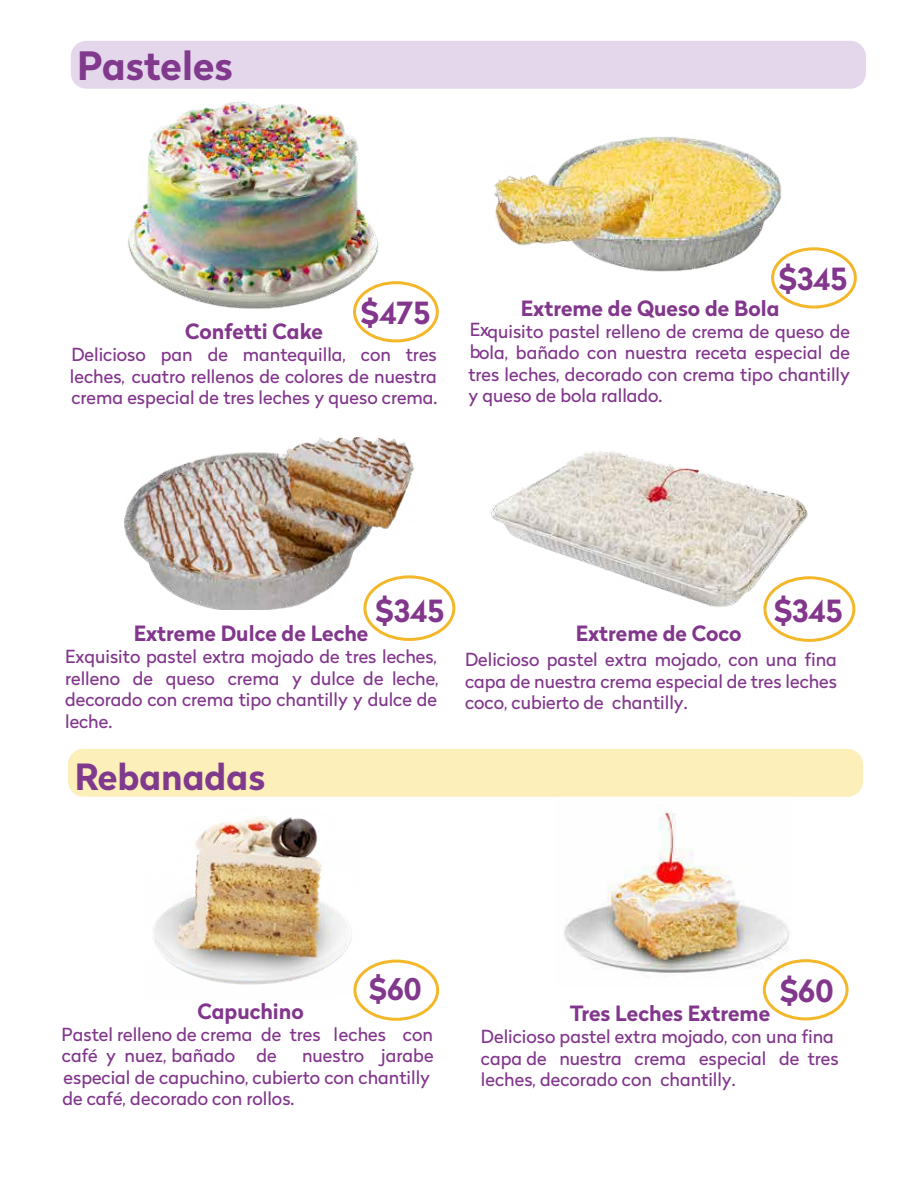
<style>
.page{position:relative;width:918px;height:1188px;background:#fff}
.page>*{position:absolute;margin:0;border:0;box-sizing:border-box;transform-origin:0 0}
.t1{font:700 39px "Radikal";color:#80398c}
.t2{font:700 36px "Radikal";color:#803a8d}
.t3{font:700 30.45px "Radikal";color:#82368c}
.t4{font:700 30.45px "Radikal";color:#82378c}
.t5{font:700 29.85px "Radikal";color:#82388d}
.t6{font:700 21px "Radikal";color:#82378c}
.t7{font:700 21px "Radikal";color:#82368c}
.t8{font:18px/21.6px "Radikal";color:#82378c}
.t9{font:18px/21.6px "Radikal";color:#82368c;text-align:justify}
</style>
<div class="page">
<div style="left:71px;top:41px;width:795px;height:48px;background:#e4d7eb;border-radius:16px"></div>
<div style="left:353px;top:281px;width:86px;height:61px;border:3px solid #f3b729;border-radius:50%"></div>
<img style="left:128px;top:101px;width:258px;height:216px">
<img style="left:494px;top:137px;width:294px;height:136px">
<div style="left:771px;top:247px;width:86px;height:62px;border:3px solid #f3b729;border-radius:50%"></div>
<img style="left:564px;top:811px;width:229px;height:174px">
<div style="left:68px;top:749px;width:795px;height:48px;background:#fdefba;border-radius:16px"></div>
<div style="left:353px;top:960px;width:86px;height:61px;border:3px solid #f3b829;border-radius:50%"></div>
<div style="left:764px;top:961px;width:83px;height:58px;background:#fff;border-radius:50%"></div>
<div style="left:763px;top:959px;width:86px;height:61px;border:3px solid #f3b829;border-radius:50%"></div>
<img style="left:153px;top:816px;width:207px;height:182px">
<img style="left:125px;top:437px;width:289px;height:173px">
<div style="left:363px;top:575px;width:92px;height:66px;border:3px solid #f3b829;border-radius:50%"></div>
<div style="left:763px;top:576px;width:92px;height:66px;border:3px solid #f3b829;border-radius:50%"></div>
<img style="left:490px;top:451px;width:325px;height:162px">
<h1 class="t1" style="left:77px;top:37px;width:157px">Pasteles</h1>
<h3 class="t3" style="left:779px;top:256px;width:70px">$345</h3>
<h3 class="t3" style="left:361px;top:290px;width:71px">$475</h3>
<p class="t7" style="left:521px;top:293px;width:260px">Extreme de Queso de Bola</p>
<p class="t9" style="left:468px;top:320px;width:383px">Exquisito pastel relleno de crema de queso de bola, bañado con nuestra receta especial de tres leches, decorado con crema tipo chantilly y queso de bola rallado.</p>
<p class="t7" style="left:185px;top:316px;width:139px">Confetti Cake</p>
<p class="t9" style="left:70px;top:343px;width:369px">Delicioso pan de mantequilla, con tres leches, cuatro rellenos de colores de nuestra crema especial de tres leches y queso crema.</p>
<h3 class="t3" style="left:376px;top:588px;width:70px">$345</h3>
<p class="t6" style="left:134px;top:618px;width:236px">Extreme Dulce de Leche</p>
<p class="t8" style="left:65px;top:645px;width:375px;text-align:justify">Exquisito pastel extra mojado de tres leches, relleno de queso crema y dulce de leche, decorado con crema tipo chantilly y dulce de leche.</p>
<h2 class="t2" style="left:75px;top:750px;width:192px">Rebanadas</h2>
<h3 class="t3" style="left:774px;top:589px;width:70px">$345</h3>
<p class="t6" style="left:576px;top:618px;width:167px">Extreme de Coco</p>
<p class="t8" style="left:465px;top:648px;width:373px;text-align:justify">Delicioso pastel extra mojado, con una fina capa de nuestra crema especial de tres leches coco, cubierto de chantilly.</p>
<h3 class="t5" style="left:369px;top:967px;width:54px">$60</h3>
<p class="t6" style="left:198px;top:996px;width:108px">Capuchino</p>
<p class="t8" style="left:62px;top:1023px;width:373px">Pastel relleno de crema de tres leches con café y nuez, bañado de</p>
<p class="t8" style="left:62px;top:1044px;width:373px;text-indent:240px">nuestro jarabe especial de capuchino, cubierto con chantilly de café, decorado con rollos.</p>
<h3 class="t4" style="left:780px;top:968px;width:55px">$60</h3>
<p class="t6" style="left:570px;top:998px;width:202px">Tres Leches Extreme</p>
<p class="t8" style="left:481px;top:1025px;width:359px">Delicioso pastel extra mojado, con una fina capa de nuestra crema especial de tres leches, decorado con chantilly.</p>
</div>
